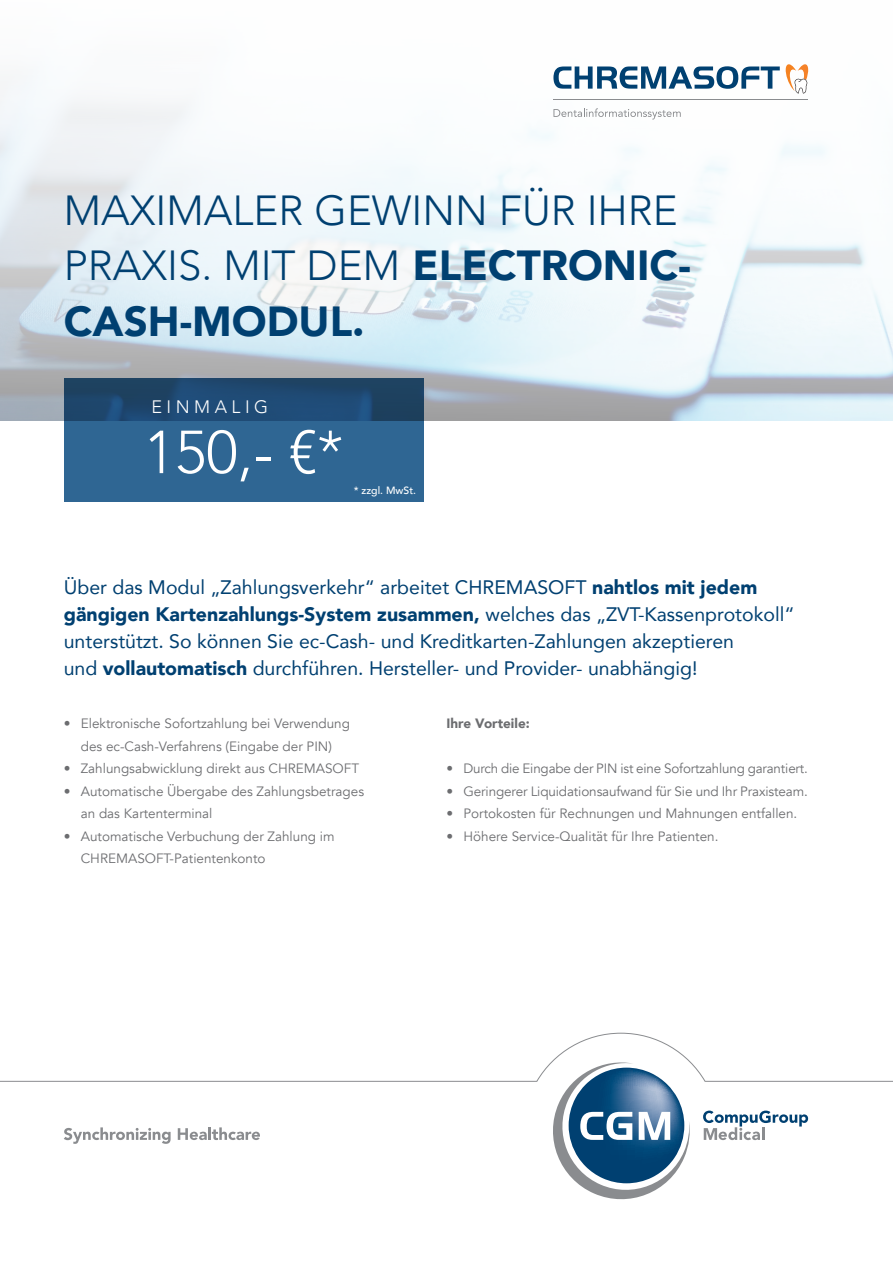
<style>
.page{position:relative;width:893px;height:1263px;background:#fff}
.page>*{position:absolute;margin:0;border:0;box-sizing:border-box;transform-origin:0 0}
.t1{font:300 60px "Avenir";color:#fff}
.t2{font:900 42px/55.5px "Avenir";color:#004071}
.t3{font:300 42px "Avenir";color:#004071}
.t4{font:19.5px/27px "Avenir";color:#004071}
.t5{font:300 18px "Avenir";letter-spacing:.25em;color:#fff}
.t6{font:13.5px/22.5px "Avenir";color:#6c6d70}
.t7{font:900 13.5px "Avenir";color:#6c6d70}
.t8{font:500 10.5px "Avenir";color:#fff}
.s1{font-weight:300}
.s2{font-weight:900}
</style>
<div class="page">
<svg style="left:0;top:1032px;width:893px;height:168px"></svg>
<svg style="left:0;top:68px;width:893px;height:353px;fill:#f1f8fb"></svg>
<hr style="left:553px;top:99px;width:255px;height:1px;background:#8a8c8f">
<svg style="left:553px;top:108px;width:128px;height:11px"></svg>
<svg style="left:553px;top:64px;width:255px;height:30px"></svg>
<svg style="left:64px;top:378px;width:360px;height:124px;background:#295b85"></svg>
<h2 class="t2" style="left:64px;top:181px;width:629px;text-indent:435px"><span class="s1">FÜR IHRE<br>PRAXI S. MIT DEM</span> EleCtronic&shy;cash-modul.</h2>
<h2 class="t3" style="left:64px;top:186px;width:117px">MAXIMALE</h2>
<h2 class="t3" style="left:278px;top:186px;width:157px">R GEWINN</h2>
<h3 class="t5" style="left:151px;top:396px;width:118px">EINMALIG</h3>
<h1 class="t1" style="left:144px;top:417px;width:201px">150,- €*</h1>
<p class="t8" style="left:354px;top:481px;width:64px">* zzgl. MwSt.</p>
<p class="t4" style="left:64px;top:573px;width:732px">Über das Modul „Zahlungsverkehr“ arbeitet CHREMASOFT <span class="s2">nahtlos mit jedem gängigen Kartenzahlungs-System zusammen,</span> welches das „ZVT-Kassenprotokoll“ unterstützt. So können Sie ec-Cash- und Kreditkarten-Zahlungen akzeptieren<br>und <span class="s2">vollautomatisch</span> durchführen. Hersteller- und Provider- unabhängig!</p>
<p class="t6" style="left:64px;top:712px;width:288px;text-align:center">• Elektronische Sofortzahlung bei Verwendung des ec-Cash-Verfahrens (Eingabe der PIN)</p>
<p class="t6" style="left:64px;top:757px;width:297px">• Zahlungsabwicklung direkt aus CHREMASOFT</p>
<p class="t6" style="left:81px;top:780px;width:285px;text-indent:-17px">• Automatische Übergabe des Zahlungsbetrages an das Kartenterminal</p>
<p class="t6" style="left:81px;top:825px;width:255px;text-indent:-17px">• Automatische Verbuchung der Zahlung im<br>CHREMASOFT-Patientenkonto</p>
<p class="t7" style="left:446px;top:712px;width:85px">Ihre Vorteile:</p>
<p class="t6" style="left:446px;top:757px;width:363px">• Durch die Eingabe der PIN ist eine Sofortzahlung garantiert.</p>
<p class="t6" style="left:446px;top:780px;width:363px">• Geringerer Liquidationsaufwand für Sie und Ihr Praxisteam.</p>
<p class="t6" style="left:446px;top:802px;width:352px">• Portokosten für Rechnungen und Mahnungen entfallen.</p>
<p class="t6" style="left:446px;top:825px;width:274px">• Höhere Service-Qualität für Ihre Patienten.</p>
</div>
